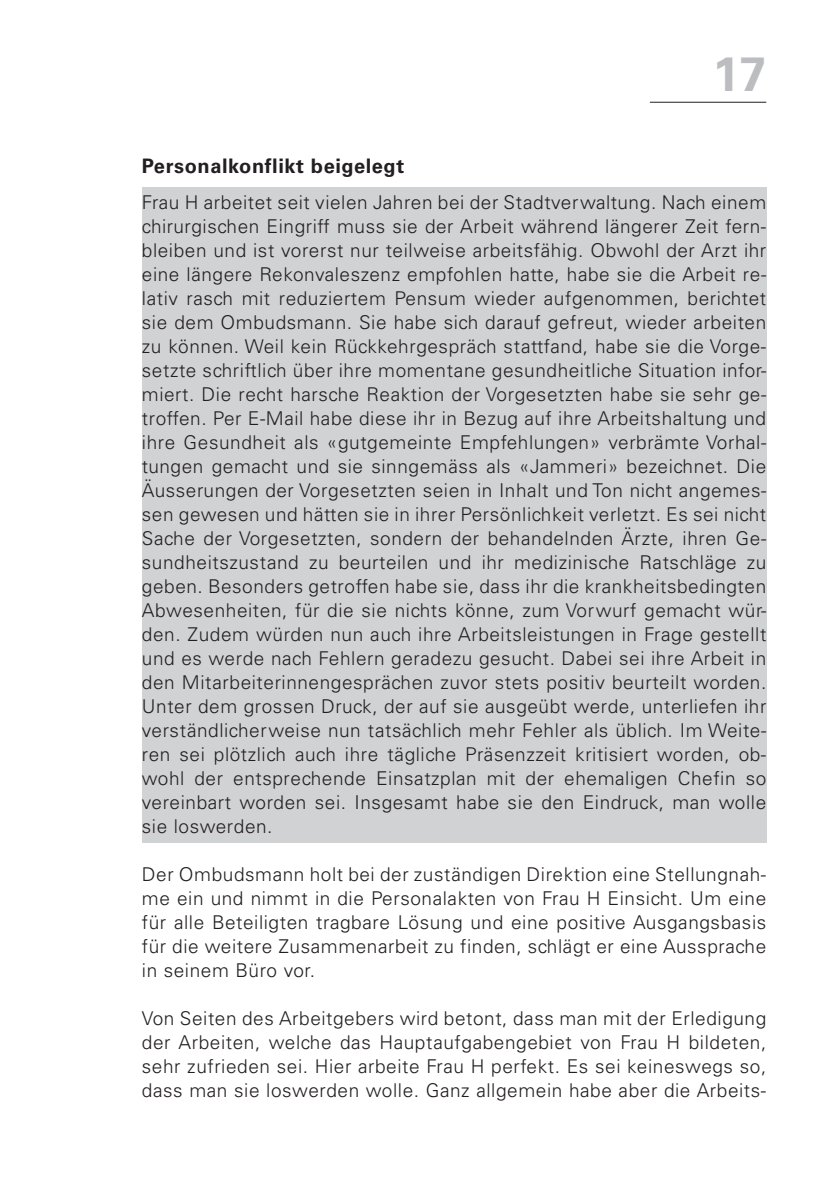
<style>
.page{position:relative;width:840px;height:1191px;background:#fff}
.page>*{position:absolute;margin:0;border:0;box-sizing:border-box;transform-origin:0 0}
.t1{font:700 48px "Univers LT Std";color:#bcbdc0}
.t2{font:700 20px "Univers LT Std";letter-spacing:.03em;color:#231f20}
.t3{font:300 19px/24px "Univers LT Std";letter-spacing:.03em;color:#231f20;text-align:justify}
</style>
<div class="page">
<hr style="left:649px;top:102px;width:116px;height:1px;background:#231f20">
<div style="left:142px;top:187px;width:623px;height:655px;background:#d1d2d4"></div>
<h1 class="t1" style="left:712px;top:46px;width:55px">17</h1>
<p class="t2" style="left:142px;top:154px;width:264px">Personalkonflikt beigelegt</p>
<p class="t3" style="left:142px;top:190px;width:625px">Frau H arbeitet seit vielen Jahren bei der Stadtverwaltung. Nach einem chirurgischen Eingriff muss sie der Arbeit während längerer Zeit fern&shy;bleiben und ist vorerst nur teilweise arbeitsfähig. Obwohl der Arzt ihr eine längere Rekonvaleszenz empfohlen hatte, habe sie die Arbeit re&shy;lativ rasch mit reduziertem Pensum wieder aufgenommen, berichtet sie dem Ombudsmann. Sie habe sich darauf gefreut, wieder arbeiten zu können. Weil kein Rückkehrgespräch stattfand, habe sie die Vorge&shy;setzte schriftlich über ihre momentane gesundheitliche Situation infor&shy;miert. Die recht harsche Reaktion der Vorgesetzten habe sie sehr ge&shy;troffen. Per E-Mail habe diese ihr in Bezug auf ihre Arbeitshaltung und ihre Gesundheit als «gutgemeinte Empfehlungen» verbrämte Vorhal&shy;tungen gemacht und sie sinngemäss als «Jammeri» bezeichnet. Die Äusserungen der Vorgesetzten seien in Inhalt und Ton nicht angemes&shy;sen gewesen und hätten sie in ihrer Persönlichkeit verletzt. Es sei nicht Sache der Vorgesetzten, sondern der behandelnden Ärzte, ihren Ge&shy;sundheitszustand zu beurteilen und ihr medizinische Ratschläge zu geben. Besonders getroffen habe sie, dass ihr die krankheitsbedingten Abwesenheiten, für die sie nichts könne, zum Vorwurf gemacht wür&shy;den. Zudem würden nun auch ihre Arbeitsleistungen in Frage gestellt und es werde nach Fehlern geradezu gesucht. Dabei sei ihre Arbeit in den Mitarbeiterinnengesprächen zuvor stets positiv beurteilt worden.<br>Unter dem grossen Druck, der auf sie ausgeübt werde, unterliefen ihr verständlicherweise nun tatsächlich mehr Fehler als üblich. Im Weite&shy;ren sei plötzlich auch ihre tägliche Präsenzzeit kritisiert worden, ob&shy;wohl der entsprechende Einsatzplan mit der ehemaligen Chefin so vereinbart worden sei. Insgesamt habe sie den Eindruck, man wolle sie loswerden.</p>
<p class="t3" style="left:142px;top:862px;width:625px">Der Ombudsmann holt bei der zuständigen Direktion eine Stellungnah&shy;me ein und nimmt in die Personalakten von Frau H Einsicht. Um eine für alle Beteiligten tragbare Lösung und eine positive Ausgangsbasis für die weitere Zusammenarbeit zu finden, schlägt er eine Aussprache in seinem Büro vor.</p>
<p class="t3" style="left:142px;top:1006px;width:625px">Von Seiten des Arbeitgebers wird betont, dass man mit der Erledigung der Arbeiten, welche das Hauptaufgabengebiet von Frau H bildeten, sehr zufrieden sei. Hier arbeite Frau H perfekt. Es sei keineswegs so, dass man sie loswerden wolle. Ganz allgemein habe aber die Arbeits-</p>
</div>
